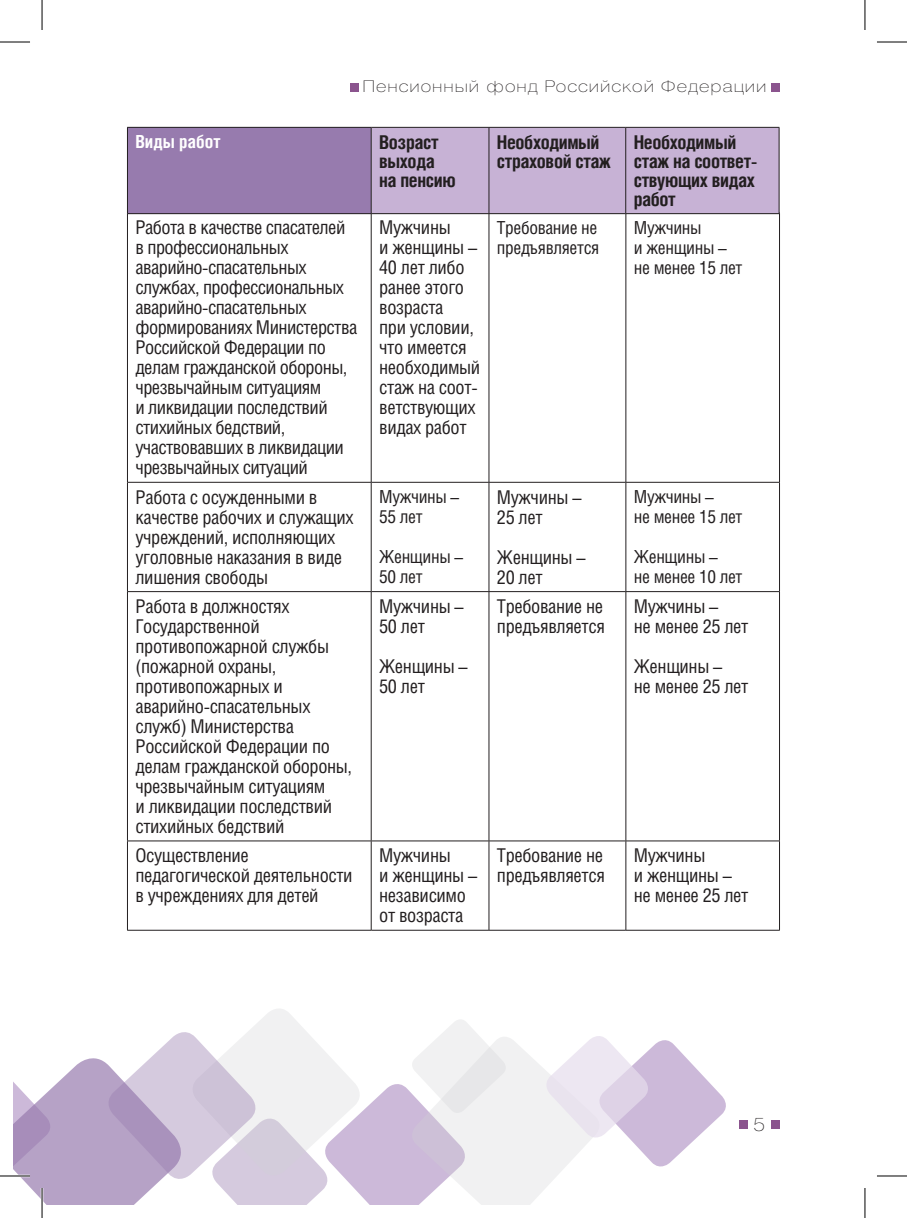
<style>
.page{position:relative;width:907px;height:1218px;background:#fff}
.page>*{position:absolute;margin:0;border:0;box-sizing:border-box;transform-origin:0 0}
.t1{font:condensed 19px/20px "Helios";letter-spacing:-.02em;color:#231f20}
.t2{font:700 condensed 19px/19px "Helios";letter-spacing:-.02em;color:#231f20}
.t3{font:condensed 18px/20px "Helios";letter-spacing:-.02em;color:#231f20}
.t4{font:700 condensed 18px "Helios";color:#fff}
.t5{font:100 expanded 18px "Helios";color:#231f20}
.t6{font:100 expanded 16px "Helios";letter-spacing:.06em;color:#231f20}
</style>
<div class="page">
<div style="left:738px;top:1121px;width:9px;height:8px;background:#8b548e"></div>
<div style="left:771px;top:1121px;width:8px;height:8px;background:#8b548e"></div>
<div style="left:350px;top:83px;width:8px;height:8px;background:#8b548e"></div>
<div style="left:771px;top:84px;width:8px;height:8px;background:#8b548e"></div>
<svg style="left:14px;top:1009px;width:712px;height:195px"></svg>
<hr style="left:127px;top:213px;width:1px;height:269px;background:#231f20">
<hr style="left:370px;top:213px;width:1px;height:269px;background:#231f20">
<hr style="left:488px;top:213px;width:1px;height:269px;background:#231f20">
<hr style="left:625px;top:213px;width:1px;height:269px;background:#231f20">
<hr style="left:778px;top:213px;width:1px;height:269px;background:#231f20">
<hr style="left:127px;top:482px;width:244px;height:1px;background:#231f20">
<hr style="left:127px;top:483px;width:1px;height:108px;background:#231f20">
<hr style="left:371px;top:482px;width:117px;height:1px;background:#231f20">
<hr style="left:370px;top:483px;width:1px;height:108px;background:#231f20">
<hr style="left:488px;top:482px;width:137px;height:1px;background:#231f20">
<hr style="left:488px;top:483px;width:1px;height:108px;background:#231f20">
<hr style="left:625px;top:482px;width:154px;height:1px;background:#231f20">
<hr style="left:625px;top:483px;width:1px;height:108px;background:#231f20">
<hr style="left:778px;top:483px;width:1px;height:108px;background:#231f20">
<hr style="left:127px;top:591px;width:244px;height:1px;background:#231f20">
<hr style="left:127px;top:592px;width:1px;height:249px;background:#231f20">
<hr style="left:371px;top:591px;width:117px;height:1px;background:#231f20">
<hr style="left:370px;top:592px;width:1px;height:249px;background:#231f20">
<hr style="left:488px;top:591px;width:137px;height:1px;background:#231f20">
<hr style="left:488px;top:592px;width:1px;height:249px;background:#231f20">
<hr style="left:625px;top:591px;width:154px;height:1px;background:#231f20">
<hr style="left:625px;top:592px;width:1px;height:249px;background:#231f20">
<hr style="left:778px;top:592px;width:1px;height:249px;background:#231f20">
<hr style="left:127px;top:841px;width:244px;height:1px;background:#231f20">
<hr style="left:127px;top:841px;width:1px;height:89px;background:#231f20">
<hr style="left:371px;top:841px;width:117px;height:1px;background:#231f20">
<hr style="left:370px;top:841px;width:1px;height:89px;background:#231f20">
<hr style="left:488px;top:841px;width:137px;height:1px;background:#231f20">
<hr style="left:488px;top:841px;width:1px;height:89px;background:#231f20">
<hr style="left:625px;top:841px;width:154px;height:1px;background:#231f20">
<hr style="left:625px;top:841px;width:1px;height:89px;background:#231f20">
<hr style="left:778px;top:841px;width:1px;height:89px;background:#231f20">
<hr style="left:127px;top:930px;width:244px;height:1px;background:#231f20">
<hr style="left:371px;top:930px;width:117px;height:1px;background:#231f20">
<hr style="left:488px;top:930px;width:137px;height:1px;background:#231f20">
<hr style="left:625px;top:930px;width:154px;height:1px;background:#231f20">
<div style="left:127px;top:127px;width:244px;height:87px;background:#977bae"></div>
<div style="left:371px;top:128px;width:407px;height:85px;background:#c7b2d5"></div>
<hr style="left:127px;top:127px;width:244px;height:1px;background:#231f20">
<hr style="left:127px;top:128px;width:1px;height:85px;background:#231f20">
<hr style="left:371px;top:127px;width:117px;height:1px;background:#231f20">
<hr style="left:370px;top:128px;width:1px;height:85px;background:#231f20">
<hr style="left:488px;top:127px;width:137px;height:1px;background:#231f20">
<hr style="left:488px;top:128px;width:1px;height:85px;background:#231f20">
<hr style="left:625px;top:127px;width:154px;height:1px;background:#231f20">
<hr style="left:625px;top:128px;width:1px;height:85px;background:#231f20">
<hr style="left:778px;top:128px;width:1px;height:85px;background:#231f20">
<hr style="left:127px;top:213px;width:244px;height:1px;background:#231f20">
<hr style="left:371px;top:213px;width:117px;height:1px;background:#231f20">
<hr style="left:488px;top:213px;width:137px;height:1px;background:#231f20">
<hr style="left:625px;top:213px;width:154px;height:1px;background:#231f20">
<hr style="left:0;top:1175px;width:30px;height:2px;background:#fff">
<hr style="left:41px;top:1188px;width:2px;height:30px;background:#fff">
<hr style="left:0;top:42px;width:30px;height:1px;background:#000">
<hr style="left:876px;top:42px;width:30px;height:1px;background:#000">
<hr style="left:0;top:1176px;width:30px;height:1px;background:#000">
<hr style="left:876px;top:1176px;width:30px;height:1px;background:#000">
<hr style="left:42px;top:0;width:1px;height:30px;background:#000">
<hr style="left:42px;top:1188px;width:1px;height:30px;background:#000">
<hr style="left:864px;top:0;width:1px;height:30px;background:#000">
<hr style="left:864px;top:1188px;width:1px;height:30px;background:#000">
<p class="t6" style="left:362px;top:76px;width:405px">пенсионный фонд российской федерации</p>
<p class="t4" style="left:135px;top:131px;width:86px">Виды работ</p>
<p class="t2" style="left:379px;top:132px;width:78px">Возраст выхода на пенсию</p>
<p class="t2" style="left:496px;top:132px;width:115px">Необходимый страховой стаж</p>
<p class="t2" style="left:633px;top:132px;width:125px">Необходимый стаж на соответ&shy;ствующих видах работ</p>
<p class="t1" style="left:135px;top:217px;width:223px">Работа в качестве спасателей в профессиональных аварийно-спасательных службах, профессиональных аварийно-спасательных формированиях Министерства<br>Российской Федерации по делам гражданской обороны, чрезвычайным ситуациям<br>и ликвидации последствий стихийных бедствий, участвовавших в ликвидации чрезвычайных ситуаций</p>
<p class="t1" style="left:379px;top:217px;width:103px">Мужчины<br>и женщины –<br>40 лет либо ранее этого возраста<br>при условии, что имеется необходимый стаж на соот&shy;ветствующих видах работ</p>
<p class="t3" style="left:496px;top:217px;width:104px">Требование не предъявляется</p>
<p class="t3" style="left:633px;top:217px;width:110px">Мужчины<br>и женщины – не менее 15 лет</p>
<p class="t1" style="left:135px;top:486px;width:220px">Работа с осужденными в качестве рабочих и служащих учреждений, исполняющих уголовные наказания в виде лишения свободы</p>
<p class="t3" style="left:379px;top:486px;width:82px">Мужчины –<br>55 лет</p>
<p class="t1" style="left:496px;top:486px;width:86px">Мужчины –<br>25 лет</p>
<p class="t1" style="left:496px;top:546px;width:90px">Женщины –<br>20 лет</p>
<p class="t3" style="left:633px;top:486px;width:110px">Мужчины –<br>не менее 15 лет</p>
<p class="t3" style="left:633px;top:546px;width:110px">Женщины –<br>не менее 10 лет</p>
<p class="t3" style="left:379px;top:546px;width:85px">Женщины –<br>50 лет</p>
<p class="t1" style="left:135px;top:596px;width:218px">Работа в должностях<br>Государственной противопожарной службы (пожарной охраны, противопожарных и аварийно-спасательных служб) Министерства<br>Российской Федерации по делам гражданской обороны, чрезвычайным ситуациям<br>и ликвидации последствий стихийных бедствий</p>
<p class="t1" style="left:379px;top:596px;width:86px">Мужчины –<br>50 лет</p>
<p class="t1" style="left:379px;top:656px;width:90px">Женщины –<br>50 лет</p>
<p class="t1" style="left:496px;top:596px;width:109px">Требование не предъявляется</p>
<p class="t1" style="left:633px;top:596px;width:116px">Мужчины –<br>не менее 25 лет</p>
<p class="t1" style="left:633px;top:656px;width:116px">Женщины –<br>не менее 25 лет</p>
<p class="t1" style="left:135px;top:845px;width:218px">Осуществление педагогической деятельности в учреждениях для детей</p>
<p class="t1" style="left:379px;top:845px;width:99px">Мужчины<br>и женщины – независимо от возраста</p>
<p class="t1" style="left:496px;top:845px;width:109px">Требование не предъявляется</p>
<p class="t1" style="left:633px;top:845px;width:116px">Мужчины<br>и женщины – не менее 25 лет</p>
<p class="t5" style="left:752px;top:1113px;width:13px">5</p>
</div>
